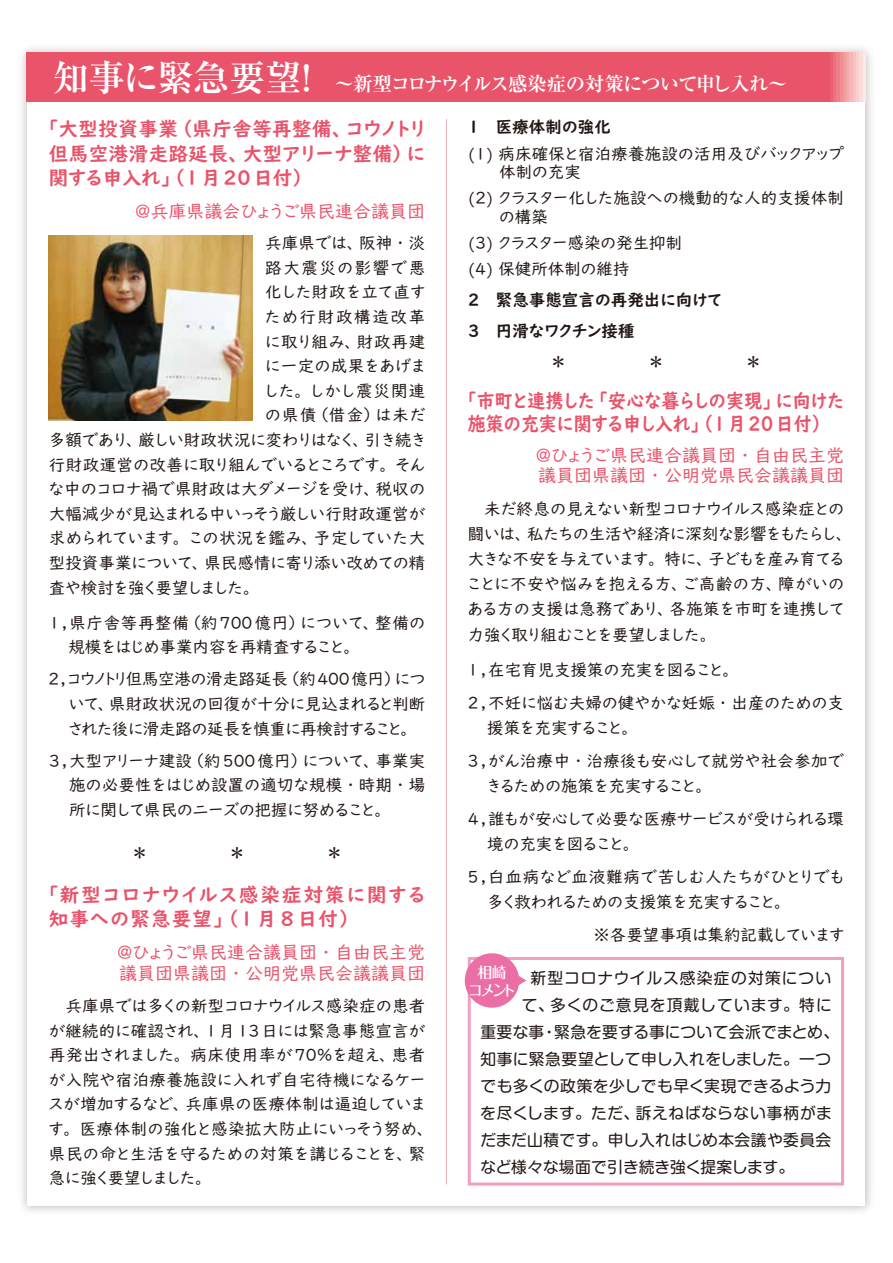
<style>
.page{position:relative;width:893px;height:1263px;background:#fff}
.page>*{position:absolute;margin:0;border:0;box-sizing:border-box;transform-origin:0 0}
.t1{font:700 19.5px/24.5px "UD Digi Kyokasho Std";letter-spacing:.01em;color:#e9546b;text-align:justify}
.t2{font:700 19.5px/23.1px "UD Digi Kyokasho Std";letter-spacing:-.02em;color:#e9546b;text-align:center;scale:.92 1}
.t3{font:700 19.5px/24.5px "UD Digi Kyokasho Std";letter-spacing:.06em;color:#e9546b}
.t4{font:700 19.5px "Ryumin Pro";letter-spacing:-.06em;color:#fff}
.t5{font:18px/21.3px "UD Digi Kyokasho Std";color:#e9546b;text-align:right}
.t6{font:16.5px/24.6px "UD Digi Kyokasho Std";letter-spacing:-.025em;color:#221815}
.t7{font:16.5px/24.6px "UD Digi Kyokasho Std";letter-spacing:-.005em;color:#221815}
.t8{font:16.5px/25.2px "UD Digi Kyokasho Std";letter-spacing:-.05em;color:#221815}
.t9{font:16.5px/32.7px "UD Digi Kyokasho Std";letter-spacing:-.065em;color:#221815}
.t10{font:16.5px/24.6px "UD Digi Kyokasho Std";color:#221815}
.t11{font:700 16.5px/30.8px "UD Digi Kyokasho Std";letter-spacing:-.015em;color:#221815}
.t12{font:16.5px/32.7px "UD Digi Kyokasho Std";letter-spacing:-.055em;color:#221815}
.t13{font:16.5px "UD Digi Kyokasho Std";letter-spacing:-.1em;color:#221815}
.t14{font:16.5px "UD Digi Kyokasho Std";letter-spacing:.02em;color:#221815}
.t15{font:16.5px "UD Digi Kyokasho Std";letter-spacing:.095em;color:#221815}
.t16{font:16.5px "UD Digi Kyokasho Std";letter-spacing:.1em;color:#221815}
.t17{font:15.75px "Shin M Go Pro";letter-spacing:.025em;color:#221815}
.t18{font:15.75px "Shin M Go Pro";letter-spacing:.005em;color:#221815}
.t19{font:15.75px "Shin M Go Pro";letter-spacing:-.005em;color:#221815}
.t20{font:15.75px "Shin M Go Pro";letter-spacing:.065em;color:#221815}
.t21{font:15.75px "Shin M Go Pro";letter-spacing:.06em;color:#221815}
.t22{font:500 14.85px/17.4px "Folk Pro";letter-spacing:-.195em;color:#fff;text-align:center}
.s1{font-size:36px}
</style>
<div class="page">
<div style="left:26px;top:52px;width:839px;height:50px;background:#e9546b"></div>
<img style="left:49px;top:236px;width:204px;height:185px">
<svg style="left:468px;top:957px;width:376px;height:228px"></svg>
<hr style="left:446px;top:119px;width:1px;height:1065px;background:#f4b3ba">
<div style="left:465px;top:953px;width:54px;height:55px;background:#eb6ea5;border-radius:50%"></div>
<svg style="left:518px;top:974px;width:8px;height:13px"></svg>
<p class="t4" style="left:53px;top:68px;width:736px"><span class="s1">知事に緊急要望！</span>～新型コロナウイルス感染症の対策について申し入れ～</p>
<p class="t1" style="left:49px;top:117px;width:380px;text-indent:-10px">「大型投資事業（県庁舎等再整備、コウノトリ但馬空港滑走路延長、大型アリーナ整備）に関する申入れ」（1月20日付）</p>
<p class="t5" style="left:134px;top:200px;width:293px">＠兵庫県議会ひょうご県民連合議員団</p>
<p class="t6" style="left:265px;top:230px;width:161px">兵庫県では、阪神・淡</p>
<p class="t15" style="left:265px;top:255px;width:161px">路大震災の影響で悪</p>
<p class="t6" style="left:265px;top:280px;width:163px">化した財政を立て直す</p>
<p class="t16" style="left:265px;top:304px;width:162px">ため行財政構造改革</p>
<p class="t14" style="left:265px;top:329px;width:162px">に取り組み、財政再建</p>
<p class="t6" style="left:265px;top:353px;width:164px">に一定の成果をあげま</p>
<p class="t6" style="left:263px;top:378px;width:164px">した。しかし震災関連</p>
<p class="t6" style="left:265px;top:403px;width:162px">の県債（借金）は未だ</p>
<p class="t9" style="left:49px;top:423px;width:379px">多額であり、厳しい財政状況に変わりはなく、引き続き</p>
<p class="t6" style="left:49px;top:452px;width:378px">行財政運営の改善に取り組んでいるところです。そん</p>
<p class="t6" style="left:48px;top:476px;width:379px">な中のコロナ禍で県財政は大ダメージを受け、税収の</p>
<p class="t6" style="left:49px;top:501px;width:378px">大幅減少が見込まれる中いっそう厳しい行財政運営が</p>
<p class="t6" style="left:49px;top:526px;width:378px">求められています。この状況を鑑み、予定していた大</p>
<p class="t6" style="left:49px;top:550px;width:378px">型投資事業について、県民感情に寄り添い改めての精</p>
<p class="t13" style="left:49px;top:575px;width:212px">査や検討を強く要望しました。</p>
<p class="t10" style="left:68px;top:610px;width:359px;text-indent:-22px">１,県庁舎等再整備（約700億円）について、整備の規模をはじめ事業内容を再精査すること。</p>
<p class="t6" style="left:67px;top:667px;width:360px;text-align:justify;text-indent:-22px">２,コウノトリ但馬空港の滑走路延長（約400億円）について、県財政状況の回復が十分に見込まれると判断された後に滑走路の延長を慎重に再検討すること。</p>
<p class="t6" style="left:69px;top:748px;width:358px;text-align:justify;text-indent:-23px">３, 大型アリーナ建設（約 500 億円）について、事業実施の必要性をはじめ設置の適切な規模・時期・場所に関して県民のニーズの把握に努めること。</p>
<p class="t11" style="left:465px;top:112px;width:164px">１　医療体制の強化　</p>
<p class="t6" style="left:499px;top:144px;width:346px;line-height:18.6px;text-indent:-31px">(1) 病床確保と宿泊療養施設の活用及びバックアップ体制の充実</p>
<p class="t6" style="left:499px;top:189px;width:347px;line-height:18.6px;text-indent:-31px">(2) クラスター化した施設への機動的な人的支援体制の構築</p>
<p class="t6" style="left:468px;top:229px;width:216px;line-height:26.1px">(3) クラスター感染の発生抑制(4) 保健所体制の維持</p>
<p class="t11" style="left:465px;top:284px;width:259px">２　緊急事態宣言の再発出に向けて<br>３　円滑なワクチン接種</p>
<p class="t2" style="left:459px;top:389px;width:421px">「市町と連携した「安心な暮らしの実現」に向けた施策の充実に関する申し入れ」（1月20日付）</p>
<p class="t5" style="left:482px;top:445px;width:363px;line-height:20px">　　　＠ひょうご県民連合議員団・自由民主党議員団県議団・公明党県民会議議員団</p>
<p class="t8" style="left:466px;top:495px;width:388px;text-indent:18px">未だ終息の見えない新型コロナウイルス感染症との闘いは、私たちの生活や経済に深刻な影響をもたらし、大きな不安を与えています。特に、子どもを産み育てることに不安や悩みを抱える方、ご高齢の方、障がいのある方の支援は急務であり、各施策を市町を連携して力強く取り組むことを要望しました。</p>
<p class="t6" style="left:465px;top:653px;width:381px;line-height:32.7px">１,在宅育児支援策の充実を図ること。　　<br>２,不妊に悩む夫婦の健やかな妊娠・出産のための支</p>
<p class="t6" style="left:465px;top:711px;width:381px;line-height:32.7px;text-indent:22px">援策を充実すること。<br>３,がん治療中・治療後も安心して就労や社会参加で</p>
<p class="t9" style="left:465px;top:769px;width:380px;text-indent:20px">きるための施策を充実すること。<br>４, 誰もが安心して必要な医療サービスが受けられる環</p>
<p class="t6" style="left:465px;top:827px;width:382px;line-height:32.7px;text-indent:22px">境の充実を図ること。<br>５,白血病など血液難病で苦しむ人たちがひとりでも</p>
<p class="t12" style="left:585px;top:885px;width:262px;text-indent:-98px">多く救われるための支援策を充実すること。<br>｠※各要望事項は集約記載しています</p>
<p class="t22" style="left:468px;top:962px;width:50px">相崎<br>コメント</p>
<p class="t3" style="left:49px;top:882px;width:379px;text-indent:-10px">「新型コロナウイルス感染症対策に関する知事への緊急要望」（1 月 8 日付）</p>
<p class="t5" style="left:63px;top:941px;width:363px">　　　＠ひょうご県民連合議員団・自由民主党議員団県議団・公明党県民会議議員団</p>
<p class="t7" style="left:48px;top:993px;width:387px;text-indent:17px">兵庫県では多くの新型コロナウイルス感染症の患者が継続的に確認され、1月13日には緊急事態宣言が再発出されました。病床使用率が70％を超え、患者が入院や宿泊療養施設に入れず自宅待機になるケースが増加するなど、兵庫県の医療体制は逼迫しています。医療体制の強化と感染拡大防止にいっそう努め、県民の命と生活を守るための対策を講じることを、緊急に強く要望しました。</p>
<p class="t21" style="left:530px;top:965px;width:302px">新型コロナウイルス感染症の対策につい</p>
<p class="t20" style="left:522px;top:992px;width:311px">て、多くのご意見を頂戴しています。特に</p>
<p class="t18" style="left:480px;top:1019px;width:360px">重要な事・緊急を要する事について会派でまとめ、</p>
<p class="t17" style="left:480px;top:1046px;width:352px">知事に緊急要望として申し入れをしました。一つ</p>
<p class="t17" style="left:480px;top:1073px;width:352px">でも多くの政策を少しでも早く実現できるよう力</p>
<p class="t17" style="left:480px;top:1100px;width:353px">を尽くします。ただ、訴えねばならない事柄がま</p>
<p class="t17" style="left:480px;top:1127px;width:352px">だまだ山積です。申し入れはじめ本会議や委員会</p>
<p class="t19" style="left:480px;top:1154px;width:315px">など様々な場面で引き続き強く提案します。</p>
</div>
